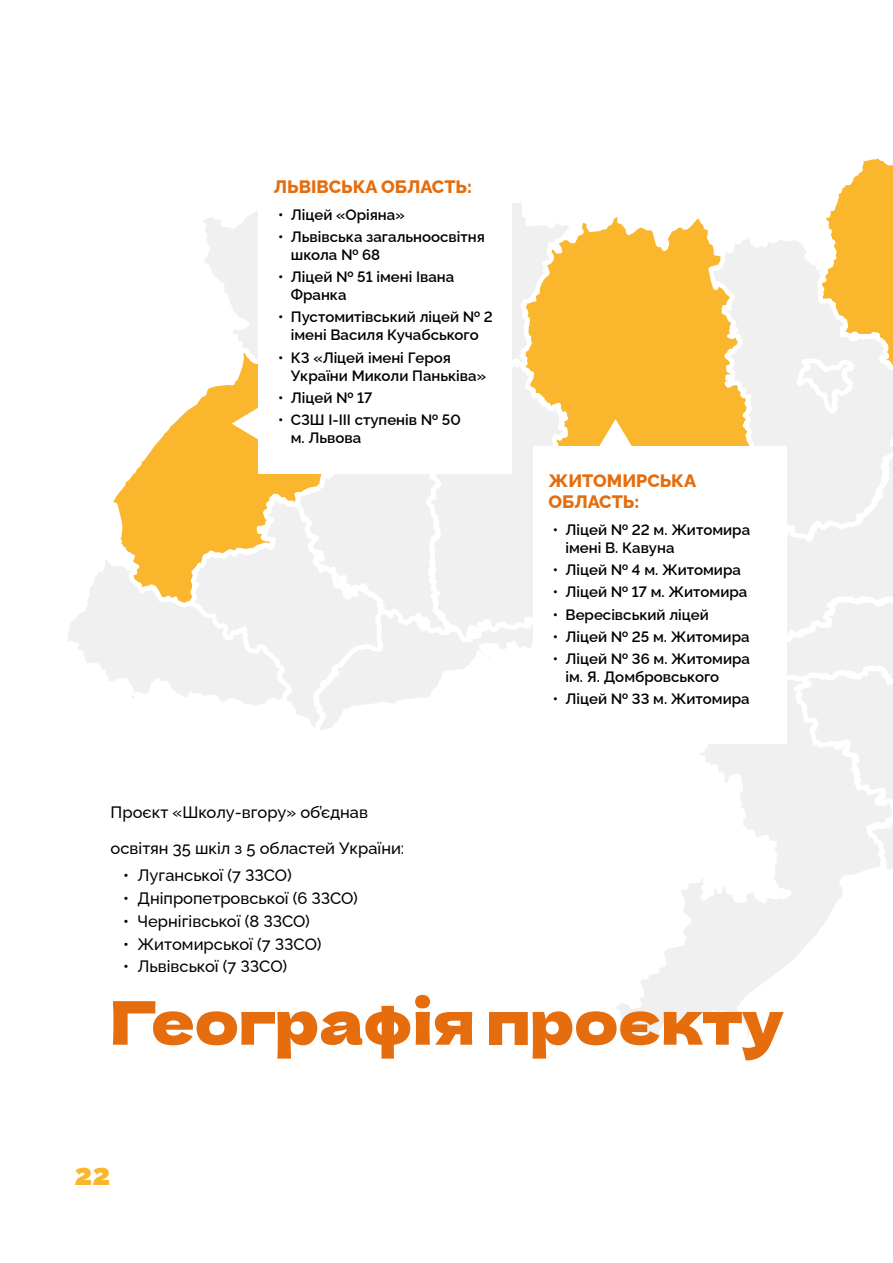
<style>
.page{position:relative;width:893px;height:1263px;background:#fff}
.page>*{position:absolute;margin:0;border:0;box-sizing:border-box;transform-origin:0 0}
.t1{font:60px "Dela Gothic One";color:#e56d0e}
.t2{font:900 30px "Raleway";color:#fab72e}
.t3{font:800 18px/21.6px "Raleway";color:#e56d0e}
.t4{font:500 16.5px/36px "Raleway";color:#000}
.t5{font:600 15px/18px "Raleway";color:#000}
</style>
<div class="page">
<svg style="left:616px;top:744px;width:242px;height:294px"></svg>
<svg style="left:512px;top:203px;width:10px;height:157px"></svg>
<svg style="left:203px;top:211px;width:55px;height:133px"></svg>
<svg style="left:735px;top:158px;width:158px;height:714px"></svg>
<svg style="left:515px;top:207px;width:244px;height:239px"></svg>
<div style="left:534px;top:446px;width:253px;height:298px;background:#fff"></div>
<svg style="left:68px;top:361px;width:518px;height:369px"></svg>
<svg style="left:599px;top:419px;width:33px;height:27px"></svg>
<p class="t3" style="left:274px;top:174px;width:200px">ЛЬВІВСЬКА ОБЛАСТЬ:</p>
<p class="t5" style="left:278px;top:204px;width:128px">• Ліцей «Оріяна»</p>
<p class="t5" style="left:291px;top:226px;width:196px;text-indent:-13px">• Львівська загальноосвітня школа № 68</p>
<p class="t5" style="left:291px;top:266px;width:165px;text-indent:-13px">• Ліцей № 51 імені Івана<br>Франка</p>
<p class="t5" style="left:278px;top:306px;width:216px;text-align:center">• Пустомитівський ліцей № 2 імені Василя Кучабського</p>
<p class="t5" style="left:291px;top:347px;width:197px;text-indent:-13px">• КЗ «Ліцей імені Героя<br>України Миколи Паньківа»</p>
<p class="t5" style="left:278px;top:387px;width:96px">• Ліцей № 17</p>
<p class="t5" style="left:291px;top:409px;width:171px;text-indent:-13px">• СЗШ І-ІІІ ступенів № 50 м. Львова</p>
<p class="t4" style="left:111px;top:792px;width:295px">Проєкт «Школу-вгору» об’єднав освітян 35 шкіл з 5 областей України:</p>
<p class="t4" style="left:123px;top:855px;width:170px">• Луганської (7 ЗЗСО)</p>
<p class="t4" style="left:123px;top:878px;width:236px">• Дніпропетровської (6 ЗЗСО)</p>
<p class="t4" style="left:123px;top:901px;width:188px">• Чернігівської (8 ЗЗСО)</p>
<p class="t4" style="left:123px;top:924px;width:200px">• Житомирської (7 ЗЗСО)</p>
<p class="t4" style="left:123px;top:947px;width:165px">• Львівської (7 ЗЗСО)</p>
<p class="t3" style="left:549px;top:467px;width:149px">ЖИТОМИРСЬКА<br>ОБЛАСТЬ:</p>
<p class="t5" style="left:566px;top:519px;width:186px;text-indent:-13px">• Ліцей № 22 м. Житомира імені В. Кавуна</p>
<p class="t5" style="left:553px;top:559px;width:190px">• Ліцей № 4 м. Житомира</p>
<p class="t5" style="left:553px;top:581px;width:196px">• Ліцей № 17 м. Житомира</p>
<p class="t5" style="left:553px;top:603px;width:158px">• Вересівський ліцей</p>
<p class="t5" style="left:553px;top:626px;width:198px">• Ліцей № 25 м. Житомира</p>
<p class="t5" style="left:566px;top:648px;width:186px;text-indent:-13px">• Ліцей № 36 м. Житомира ім. Я. Домбровського</p>
<p class="t5" style="left:553px;top:688px;width:198px">• Ліцей № 33 м. Житомира</p>
<h1 class="t1" style="left:111px;top:976px;width:675px">Географія проєкту</h1>
<h2 class="t2" style="left:75px;top:1150px;width:37px">22</h2>
</div>
